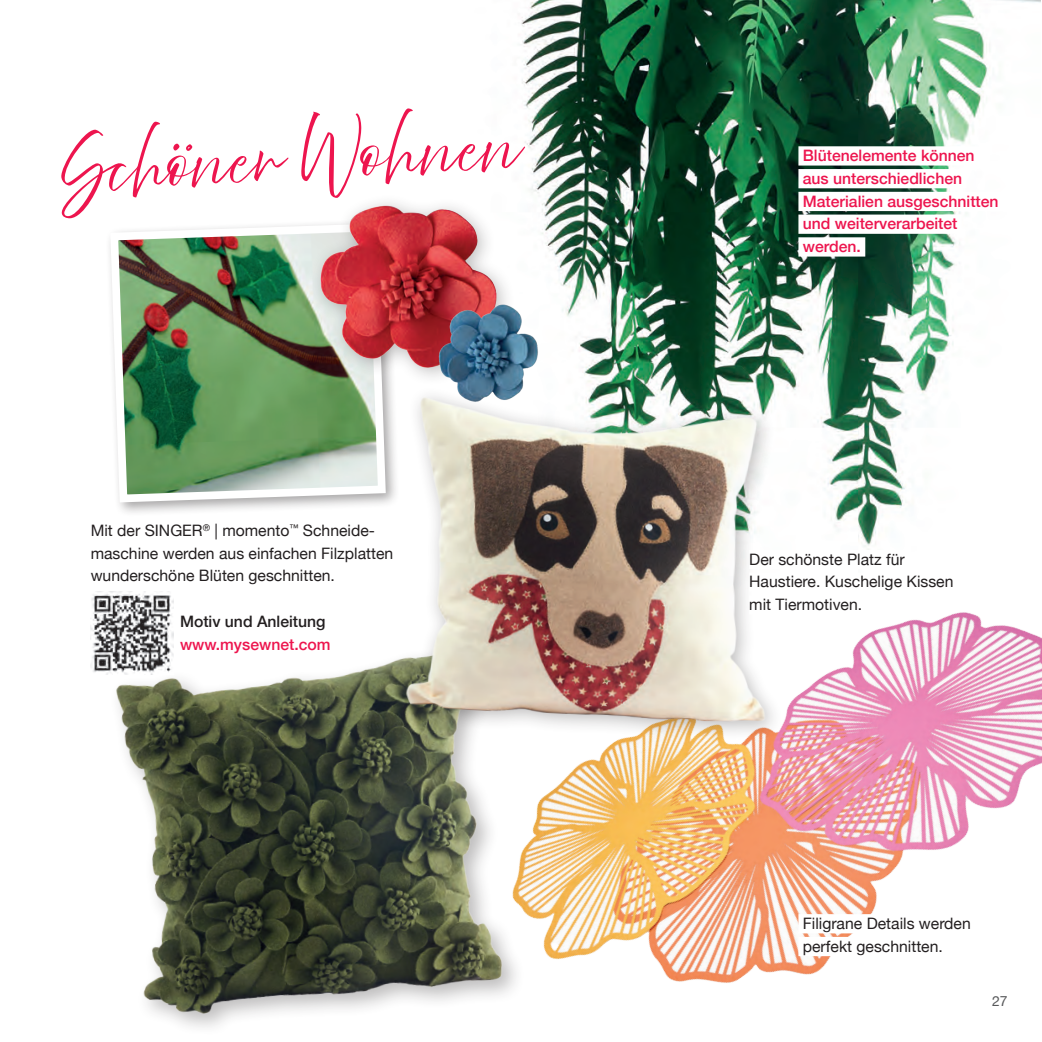
<style>
.page{position:relative;width:1042px;height:1042px;background:#fff}
.page>*{position:absolute;margin:0;border:0;box-sizing:border-box;transform-origin:0 0}
.t1{font:54.95px "Abovethe Beyond Script";color:#ed154e}
.t2{font:15.75px/22.8px "Helvetica Neue";color:#231f20}
.t3{font:500 15.75px/22.8px "Helvetica Neue";color:#ed154e}
.t4{font:500 15.75px "Helvetica Neue";color:#231f20}
.t5{font:14px "Helvetica Neue";color:#57585a}
</style>
<div class="page">
<img style="left:521px;top:0;width:519px;height:472px">
<img style="left:559px;top:472px;width:483px;height:511px">
<div style="left:105px;top:218px;width:295px;height:299px;background:#231f20;opacity:.4"></div>
<svg style="left:106px;top:219px;width:284px;height:287px"></svg>
<div style="left:798px;top:146px;width:181px;height:20px;background:#fff"></div>
<div style="left:798px;top:169px;width:168px;height:19px;background:#fff"></div>
<div style="left:798px;top:192px;width:205px;height:19px;background:#fff"></div>
<div style="left:798px;top:215px;width:164px;height:19px;background:#fff"></div>
<div style="left:798px;top:237px;width:67px;height:20px;background:#fff"></div>
<img style="left:90px;top:626px;width:469px;height:402px">
<div style="left:308px;top:193px;width:208px;height:194px;background:#231f20;opacity:.3"></div>
<img style="left:308px;top:195px;width:195px;height:183px">
<div style="left:203px;top:516px;width:7px;height:19px;background:#fff"></div>
<div style="left:289px;top:516px;width:10px;height:19px;background:#fff"></div>
<div style="left:91px;top:612px;width:239px;height:19px;background:#fff"></div>
<div style="left:91px;top:635px;width:244px;height:19px;background:#fff"></div>
<img style="left:395px;top:380px;width:431px;height:409px">
<img style="left:91px;top:592px;width:83px;height:82px">
<div style="left:749px;top:550px;width:160px;height:19px;background:#fff"></div>
<div style="left:749px;top:572px;width:209px;height:20px;background:#fff"></div>
<div style="left:749px;top:595px;width:113px;height:19px;background:#fff"></div>
<div style="left:798px;top:914px;width:177px;height:19px;background:#fff"></div>
<div style="left:798px;top:937px;width:149px;height:19px;background:#fff"></div>
<img style="left:436px;top:300px;width:105px;height:106px">
<h1 class="t1" style="left:58px;top:137px;width:460px;rotate:-3deg">Schöner Wohnen</h1>
<p class="t2" style="left:91px;top:520px;width:304px">Mit der SINGER<sup>®</sup> | momento<sup>™</sup> Schneide&shy;maschine werden aus einfachen Filzplatten wunderschöne Blüten geschnitten.</p>
<p class="t4" style="left:180px;top:609px;width:147px">Motiv und Anleitung</p>
<p class="t3" style="left:180px;top:631px;width:152px">www.mysewnet.com</p>
<p class="t3" style="left:803px;top:143px;width:197px">Blütenelemente können aus unterschiedlichen<br>Materialien ausgeschnitten und weiterverarbeitet werden.</p>
<p class="t2" style="left:749px;top:548px;width:206px">Der schönste Platz für<br>Haustiere. Kuschelige Kissen mit Tiermotiven.</p>
<p class="t2" style="left:803px;top:913px;width:169px">Filigrane Details werden perfekt geschnitten.</p>
<p class="t5" style="left:992px;top:990px;width:17px">27</p>
</div>
